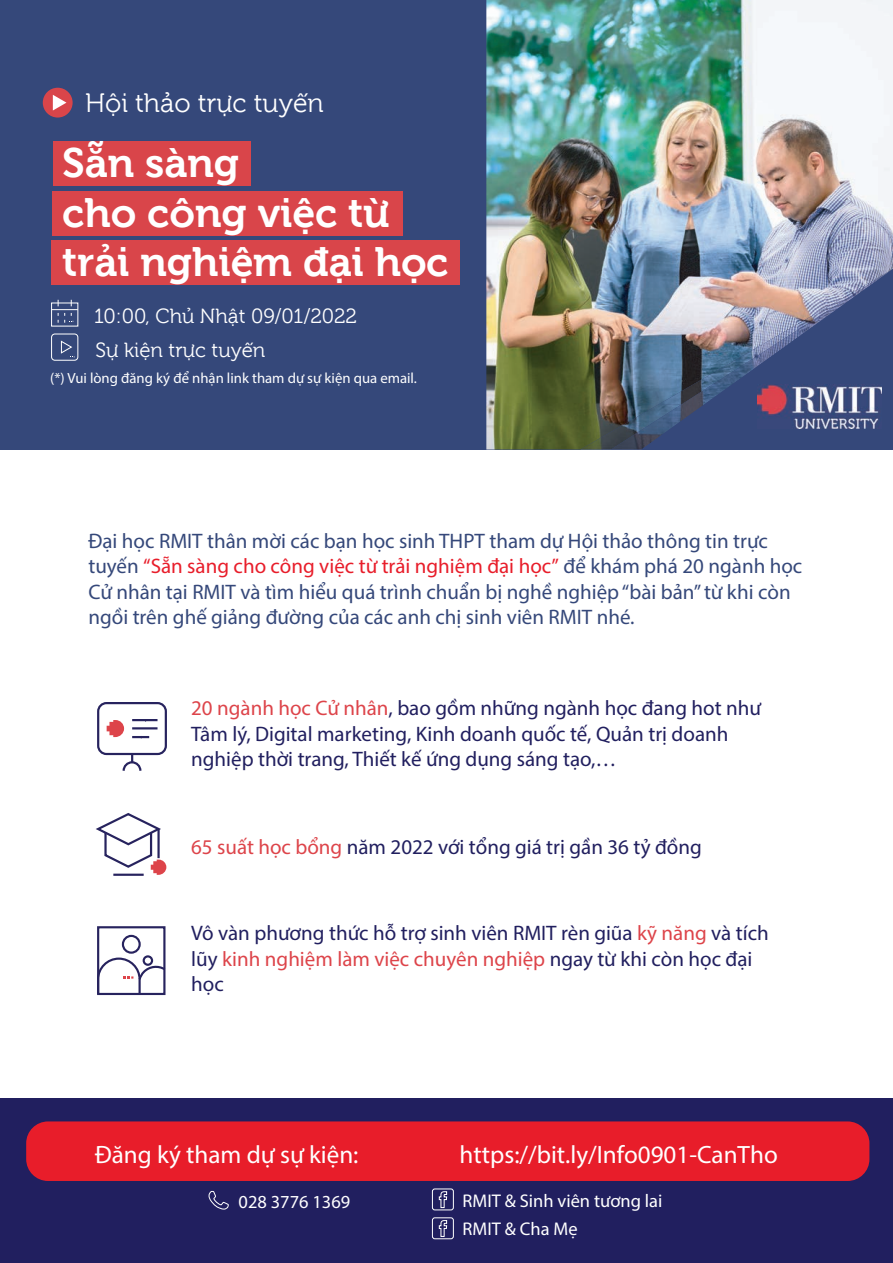
<style>
.page{position:relative;width:893px;height:1263px;background:#fff}
.page>*{position:absolute;margin:0;border:0;box-sizing:border-box;transform-origin:0 0}
.t1{font:41.25px/49.3px "VN Museo 700";color:#fff}
.t2{font:26.55px "Museo 300";color:#fff}
.t3{font:700 25.05px "Helvetica Neue";color:#fff}
.t4{font:21px/25.5px "Helvetica Neue";color:#211f5f}
.t5{font:21px/25.2px "Helvetica Neue";color:#35487a}
.t6{font:20.4px/33.8px "Museo 300";color:#fff}
.t7{font:18.45px/28.8px "Helvetica Neue";color:#fff}
.t8{font:italic 14.7px "Helvetica Neue";color:#fff}
.s1{font-weight:700;color:#e81d2a}
.s2{font-weight:700;color:#dd444a}
</style>
<div class="page">
<div style="left:0;top:0;width:893px;height:449px;background:#35487a"></div>
<img style="left:486px;top:0;width:407px;height:449px">
<div style="left:43px;top:88px;width:30px;height:30px;background:#d9454a;border-radius:50%"></div>
<svg style="left:53px;top:95px;width:13px;height:16px"></svg>
<div style="left:53px;top:141px;width:198px;height:45px;background:#d9454a"></div>
<div style="left:52px;top:191px;width:351px;height:44px;background:#d9454a"></div>
<div style="left:51px;top:240px;width:409px;height:45px;background:#d9454a"></div>
<div style="left:51px;top:303px;width:27px;height:23px;border:1px solid #fff"></div>
<svg style="left:52px;top:300px;width:26px;height:23px"></svg>
<div style="left:51px;top:334px;width:27px;height:27px;border:1px solid #fff;border-radius:3px"></div>
<svg style="left:60px;top:340px;width:15px;height:17px"></svg>
<img style="left:580px;top:404px;width:61px;height:45px">
<img style="left:611px;top:419px;width:30px;height:30px">
<img style="left:641px;top:269px;width:252px;height:181px">
<img style="left:757px;top:384px;width:125px;height:45px">
<div style="left:0;top:1099px;width:893px;height:164px;background:#211f5f"></div>
<svg style="left:438px;top:1191px;width:10px;height:17px"></svg>
<div style="left:432px;top:1188px;width:22px;height:22px;border:1px solid #fff;border-radius:2px"></div>
<svg style="left:438px;top:1220px;width:10px;height:17px"></svg>
<div style="left:432px;top:1217px;width:22px;height:22px;border:1px solid #fff;border-radius:2px"></div>
<div style="left:26px;top:1121px;width:843px;height:60px;background:#e81d2a;border-radius:22px"></div>
<svg style="left:208px;top:1190px;width:21px;height:20px"></svg>
<div style="left:97px;top:702px;width:70px;height:53px;border:2px solid #27235e;border-radius:8px"></div>
<svg style="left:121px;top:754px;width:22px;height:17px"></svg>
<hr style="left:132px;top:719px;width:26px;height:2px;background:#27235e">
<svg style="left:132px;top:736px;width:17px;height:2px"></svg>
<hr style="left:132px;top:727px;width:26px;height:2px;background:#27235e">
<svg style="left:107px;top:720px;width:17px;height:17px"></svg>
<hr style="left:113px;top:874px;width:31px;height:2px;background:#27235e">
<svg style="left:96px;top:813px;width:70px;height:62px"></svg>
<div style="left:97px;top:926px;width:68px;height:69px;border:2px solid #27235e"></div>
<div style="left:143px;top:955px;width:10px;height:11px;border:2px solid #27235e;border-radius:50%"></div>
<div style="left:122px;top:935px;width:19px;height:19px;border:2px solid #27235e;border-radius:50%"></div>
<svg style="left:97px;top:956px;width:69px;height:40px"></svg>
<p class="t2" style="left:85px;top:84px;width:240px">Hội thảo trực tuyến</p>
<h1 class="t1" style="left:62px;top:133px;width:388px">Sẵn sàng<br>cho công việc từ trải nghiệm đại học</h1>
<p class="t6" style="left:94px;top:297px;width:264px">10:00, Chủ Nhật 09/01/2022<br>Sự kiện trực tuyến</p>
<p class="t8" style="left:50px;top:369px;width:368px">(*) Vui lòng đăng ký để nhận link tham dự sự kiện qua email.</p>
<p class="t5" style="left:88px;top:528px;width:715px">Đại học RMIT thân mời các bạn học sinh THPT tham dự Hội thảo thông tin trực tuyến <span class="s1">“Sẵn sàng cho công việc từ trải nghiệm đại học”</span> để khám phá 20 ngành học Cử nhân tại RMIT và tìm hiểu quá trình chuẩn bị nghề nghiệp “bài bản” từ khi còn ngồi trên ghế giảng đường của các anh chị sinh viên RMIT nhé.</p>
<p class="t4" style="left:191px;top:695px;width:571px"><span class="s2">20 ngành học Cử nhân</span>, bao gồm những ngành học đang hot như<br>Tâm lý, Digital marketing, Kinh doanh quốc tế, Quản trị doanh nghiệp thời trang, Thiết kế ứng dụng sáng tạo,…</p>
<p class="t4" style="left:191px;top:834px;width:512px"><span class="s2">65 suất học bổng</span> năm 2022 với tổng giá trị gần 36 tỷ đồng</p>
<p class="t4" style="left:191px;top:920px;width:579px">Vô vàn phương thức hỗ trợ sinh viên RMIT rèn giũa <span class="s2">kỹ năng</span> và tích lũy <span class="s2">kinh nghiệm làm việc chuyên nghiệp</span> ngay từ khi còn học đại học</p>
<p class="t3" style="left:95px;top:1139px;width:265px">Đăng ký tham dự sự kiện:</p>
<p class="t3" style="left:460px;top:1139px;width:320px">https://bit.ly/Info0901-CanTho</p>
<p class="t7" style="left:239px;top:1187px;width:113px">028 3776 1369</p>
<p class="t7" style="left:463px;top:1186px;width:201px">RMIT &amp; Sinh viên tương lai<br>RMIT &amp; Cha Mẹ</p>
</div>
